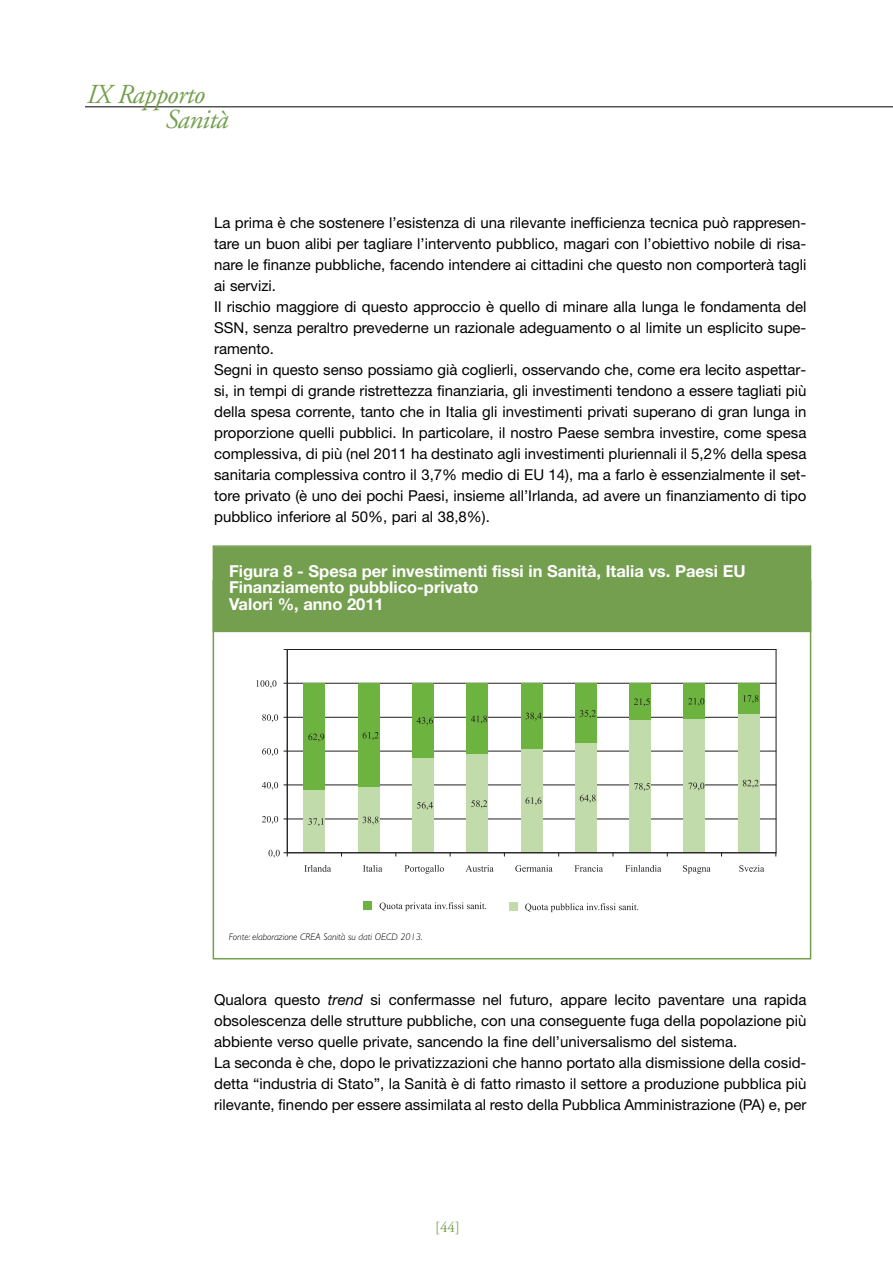
<style>
.page{position:relative;width:893px;height:1263px;background:#fff}
.page>*{position:absolute;margin:0;border:0;box-sizing:border-box;transform-origin:0 0}
.t1{font:italic 27.45px "Adobe Garamond";letter-spacing:-.025em;color:#749f4e}
.t2{font:700 16.5px/16.5px "Helvetica Neue";color:#fff}
.t3{font:15px/21px "Helvetica Neue";color:#000}
.t4{font:15px "Adobe Garamond";color:#749f4e}
.t5{font:italic 300 9.75px "Gill Sans";letter-spacing:-.005em;color:#000}
.s1{font-style:italic}
</style>
<div class="page">
<hr style="left:85px;top:106px;width:808px;height:1px;background:#000">
<div style="left:214px;top:547px;width:596px;height:84px;background:#749f4e"></div>
<div style="left:213px;top:545px;width:598px;height:87px;border:2px solid #749f4e"></div>
<hr style="left:287px;top:819px;width:489px;height:1px;background:#231f20">
<hr style="left:287px;top:785px;width:489px;height:1px;background:#231f20">
<hr style="left:287px;top:751px;width:489px;height:1px;background:#231f20">
<hr style="left:287px;top:717px;width:489px;height:1px;background:#231f20">
<hr style="left:287px;top:683px;width:489px;height:1px;background:#231f20">
<div style="left:304px;top:790px;width:21px;height:63px;background:#c1dcaa"></div>
<div style="left:358px;top:787px;width:21px;height:66px;background:#c1dcaa"></div>
<div style="left:412px;top:757px;width:22px;height:96px;background:#c1dcaa"></div>
<div style="left:466px;top:754px;width:22px;height:99px;background:#c1dcaa"></div>
<div style="left:521px;top:748px;width:21px;height:105px;background:#c1dcaa"></div>
<div style="left:575px;top:743px;width:22px;height:110px;background:#c1dcaa"></div>
<div style="left:629px;top:720px;width:22px;height:133px;background:#c1dcaa"></div>
<div style="left:684px;top:719px;width:21px;height:134px;background:#c1dcaa"></div>
<div style="left:738px;top:713px;width:21px;height:140px;background:#c1dcaa"></div>
<div style="left:304px;top:683px;width:21px;height:107px;background:#6cb43f"></div>
<div style="left:358px;top:683px;width:21px;height:104px;background:#6cb43f"></div>
<div style="left:412px;top:683px;width:22px;height:74px;background:#6cb43f"></div>
<div style="left:466px;top:683px;width:22px;height:71px;background:#6cb43f"></div>
<div style="left:521px;top:683px;width:21px;height:65px;background:#6cb43f"></div>
<div style="left:575px;top:683px;width:22px;height:60px;background:#6cb43f"></div>
<div style="left:629px;top:683px;width:22px;height:37px;background:#6cb43f"></div>
<div style="left:684px;top:683px;width:21px;height:36px;background:#6cb43f"></div>
<div style="left:738px;top:683px;width:21px;height:30px;background:#6cb43f"></div>
<div style="left:287px;top:649px;width:489px;height:204px;border:1px solid #231f20"></div>
<hr style="left:287px;top:649px;width:1px;height:204px;background:#231f20">
<hr style="left:287px;top:852px;width:489px;height:1px;background:#231f20">
<svg style="left:308px;top:818px;width:15px;height:8px"></svg>
<svg style="left:363px;top:817px;width:15px;height:8px"></svg>
<svg style="left:417px;top:802px;width:16px;height:8px"></svg>
<svg style="left:471px;top:800px;width:16px;height:8px"></svg>
<svg style="left:525px;top:797px;width:16px;height:8px"></svg>
<svg style="left:580px;top:795px;width:16px;height:8px"></svg>
<svg style="left:634px;top:783px;width:16px;height:8px"></svg>
<svg style="left:688px;top:782px;width:16px;height:9px"></svg>
<svg style="left:743px;top:780px;width:16px;height:8px"></svg>
<svg style="left:308px;top:733px;width:16px;height:9px"></svg>
<svg style="left:363px;top:732px;width:16px;height:8px"></svg>
<svg style="left:417px;top:717px;width:16px;height:8px"></svg>
<svg style="left:471px;top:716px;width:16px;height:8px"></svg>
<svg style="left:525px;top:713px;width:16px;height:8px"></svg>
<svg style="left:580px;top:710px;width:16px;height:8px"></svg>
<svg style="left:634px;top:698px;width:16px;height:8px"></svg>
<svg style="left:688px;top:698px;width:16px;height:8px"></svg>
<svg style="left:743px;top:695px;width:15px;height:8px"></svg>
<svg style="left:268px;top:850px;width:20px;height:8px"></svg>
<svg style="left:262px;top:816px;width:16px;height:8px"></svg>
<svg style="left:262px;top:782px;width:16px;height:8px"></svg>
<svg style="left:262px;top:748px;width:16px;height:8px"></svg>
<svg style="left:262px;top:714px;width:16px;height:8px"></svg>
<svg style="left:256px;top:680px;width:20px;height:8px"></svg>
<svg style="left:304px;top:865px;width:27px;height:7px"></svg>
<svg style="left:363px;top:865px;width:19px;height:7px"></svg>
<svg style="left:404px;top:865px;width:40px;height:9px"></svg>
<svg style="left:466px;top:865px;width:28px;height:7px"></svg>
<svg style="left:515px;top:865px;width:38px;height:7px"></svg>
<svg style="left:574px;top:865px;width:29px;height:7px"></svg>
<svg style="left:625px;top:865px;width:36px;height:7px"></svg>
<svg style="left:683px;top:865px;width:28px;height:9px"></svg>
<svg style="left:739px;top:865px;width:25px;height:7px"></svg>
<div style="left:364px;top:901px;width:8px;height:8px;background:#6cb43f"></div>
<svg style="left:380px;top:902px;width:106px;height:9px"></svg>
<div style="left:509px;top:902px;width:8px;height:8px;background:#c1dcaa"></div>
<svg style="left:525px;top:903px;width:113px;height:9px"></svg>
<h1 class="t1" style="left:86px;top:84px;width:120px">IX Rapporto</h1>
<h1 class="t1" style="left:165px;top:108px;width:64px">Sanità</h1>
<p class="t3" style="left:214px;top:213px;width:594px">La prima è che sostenere l’esistenza di una rilevante inefficienza tecnica può rappresen&shy;tare un buon alibi per tagliare l’intervento pubblico, magari con l’obiettivo nobile di risa&shy;nare le finanze pubbliche, facendo intendere ai cittadini che questo non comporterà tagli ai servizi.<br>Il rischio maggiore di questo approccio è quello di minare alla lunga le fondamenta del SSN, senza peraltro prevederne un razionale adeguamento o al limite un esplicito supe&shy;ramento.<br>Segni in questo senso possiamo già coglierli, osservando che, come era lecito aspettar&shy;si, in tempi di grande ristrettezza finanziaria, gli investimenti tendono a essere tagliati più della spesa corrente, tanto che in Italia gli investimenti privati superano di gran lunga in proporzione quelli pubblici. In particolare, il nostro Paese sembra investire, come spesa complessiva, di più (nel 2011 ha destinato agli investimenti pluriennali il 5,2% della spesa sanitaria complessiva contro il 3,7% medio di EU 14), ma a farlo è essenzialmente il set&shy;tore privato (è uno dei pochi Paesi, insieme all’Irlanda, ad avere un finanziamento di tipo pubblico inferiore al 50%, pari al 38,8%).</p>
<p class="t2" style="left:229px;top:564px;width:518px">Figura 8 - Spesa per investimenti fissi in Sanità, Italia vs. Paesi EU<br>Finanziamento pubblico-privato<br>Valori %, anno 2011</p>
<p class="t5" style="left:229px;top:932px;width:195px">Fonte: elaborazione CREA Sanità su dati OECD 2013.</p>
<p class="t3" style="left:214px;top:990px;width:594px">Qualora questo <span class="s1">trend</span> si confermasse nel futuro, appare lecito paventare una rapida obsolescenza delle strutture pubbliche, con una conseguente fuga della popolazione più abbiente verso quelle private, sancendo la fine dell’universalismo del sistema.<br>La seconda è che, dopo le privatizzazioni che hanno portato alla dismissione della cosid&shy;detta “industria di Stato”, la Sanità è di fatto rimasto il settore a produzione pubblica più rilevante, finendo per essere assimilata al resto della Pubblica Amministrazione (PA) e, per</p>
<p class="t4" style="left:435px;top:1221px;width:26px">[44]</p>
</div>
